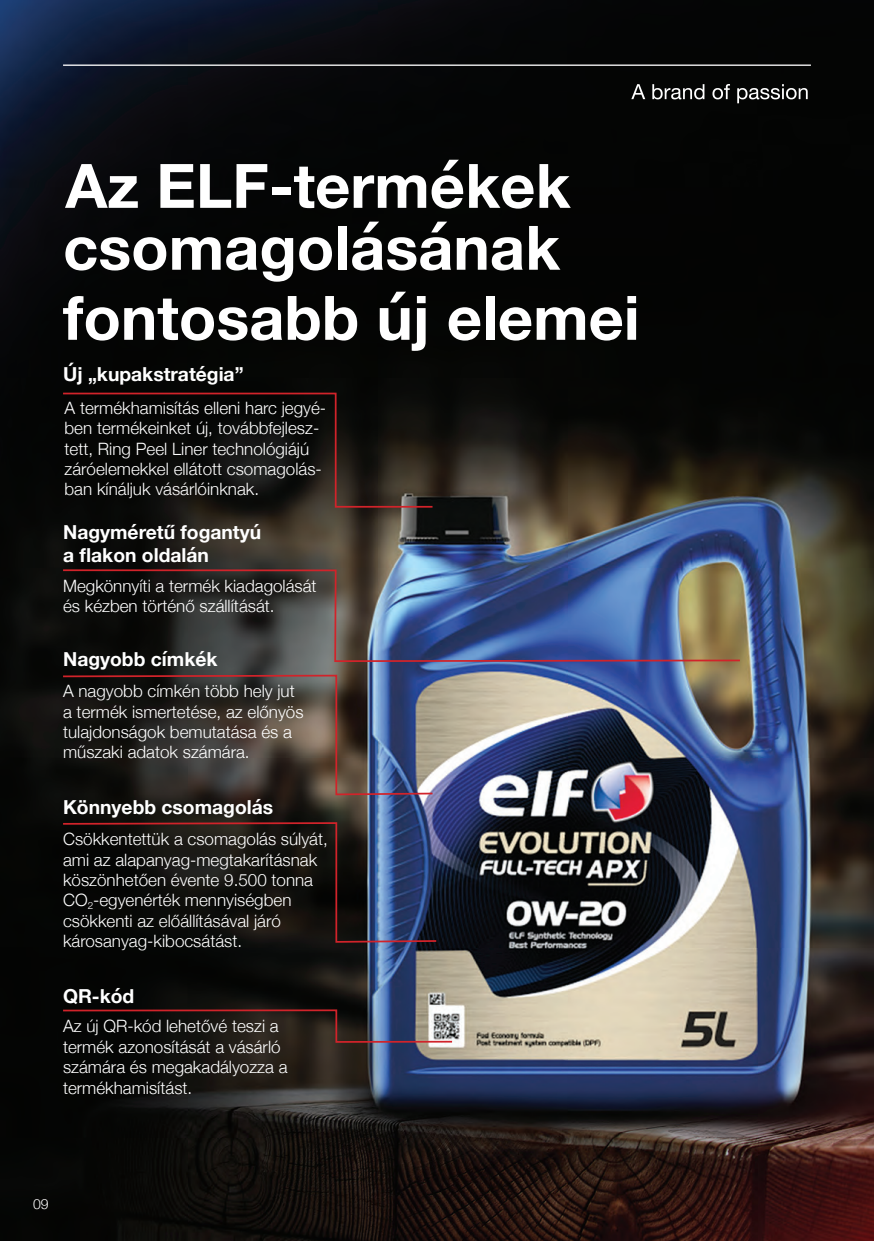
<style>
.page{position:relative;width:874px;height:1241px;background:#fff}
.page>*{position:absolute;margin:0;border:0;box-sizing:border-box;transform-origin:0 0}
.t1{font:700 61.25px/70px "Helvetica Neue";color:#fff}
.Paragraph_Style_2{font:700 19.25px "Helvetica Neue";color:#fff}
.Paragraph_Style_2-2{font:300 16.97px/20.5px "Helvetica Neue";color:#fff}
.t2{font:300 14px "Helvetica Neue";color:#fff}
</style>
<div class="page">
<img style="left:0;top:0;width:873px;height:1240px">
<svg style="left:61px;top:568px;width:680px;height:94px;background:#444d61"></svg>
<svg style="left:61px;top:392px;width:373px;height:116px;background:#14100d"></svg>
<svg style="left:61px;top:821px;width:377px;height:122px;background:#1b1b22"></svg>
<svg style="left:61px;top:673px;width:373px;height:123px;background:#3e3a3d"></svg>
<svg style="left:61px;top:1008px;width:392px;height:35px;background:#322a2c"></svg>
<hr style="left:63px;top:64px;width:747px;height:2px;background:#fff">
<svg style="left:631px;top:84px;width:14px;height:15px"></svg>
<svg style="left:652px;top:84px;width:52px;height:15px"></svg>
<svg style="left:712px;top:84px;width:17px;height:15px"></svg>
<svg style="left:736px;top:84px;width:71px;height:19px"></svg>
<p class="t1" style="left:65px;top:152px;width:506px">Az ELF-termékek</p>
<p class="t1" style="left:63px;top:214px;width:577px">csomagolásának fontosabb új elemei</p>
<p class="Paragraph_Style_2" style="left:63px;top:359px;width:182px">Új „kupakstratégia”</p>
<p class="Paragraph_Style_2-2" style="left:64px;top:396px;width:263px">A termékhamisítás elleni harc jegyé&shy;ben termékeinket új, továbbfejlesz&shy;tett, Ring Peel Liner technológiájú záróelemekkel ellátott csomagolás&shy;ban kínáljuk vásárlóinknak.</p>
<p class="Paragraph_Style_2" style="left:63px;top:517px;width:199px">Nagyméretű fogantyú</p>
<p class="Paragraph_Style_2" style="left:63px;top:540px;width:147px">a flakon oldalán</p>
<p class="Paragraph_Style_2-2" style="left:63px;top:574px;width:255px">Megkönnyíti a termék kiadagolását</p>
<p class="Paragraph_Style_2-2" style="left:63px;top:594px;width:213px">és kézben történő szállítását.</p>
<p class="Paragraph_Style_2" style="left:63px;top:643px;width:156px">Nagyobb címkék</p>
<p class="Paragraph_Style_2-2" style="left:63px;top:679px;width:242px">A nagyobb címkén több hely jut a termék ismertetése, az előnyös tulajdonságok bemutatása és a műszaki adatok számára.</p>
<p class="Paragraph_Style_2" style="left:63px;top:792px;width:211px">Könnyebb csomagolás</p>
<p class="Paragraph_Style_2-2" style="left:63px;top:827px;width:266px">Csökkentettük a csomagolás súlyát, ami az alapanyag-megtakarításnak köszönhetően évente 9.500 tonna<br>CO<sub>2</sub>-egyenérték mennyiségben csökkenti az előállításával járó károsanyag-kibocsátást.</p>
<p class="Paragraph_Style_2" style="left:63px;top:980px;width:73px">QR-kód</p>
<p class="Paragraph_Style_2-2" style="left:63px;top:1014px;width:226px">Az új QR-kód lehetővé teszi a termék azonosítását a vásárló számára és megakadályozza a termékhamisítást.</p>
<p class="t2" style="left:33px;top:1192px;width:17px">09</p>
</div>
